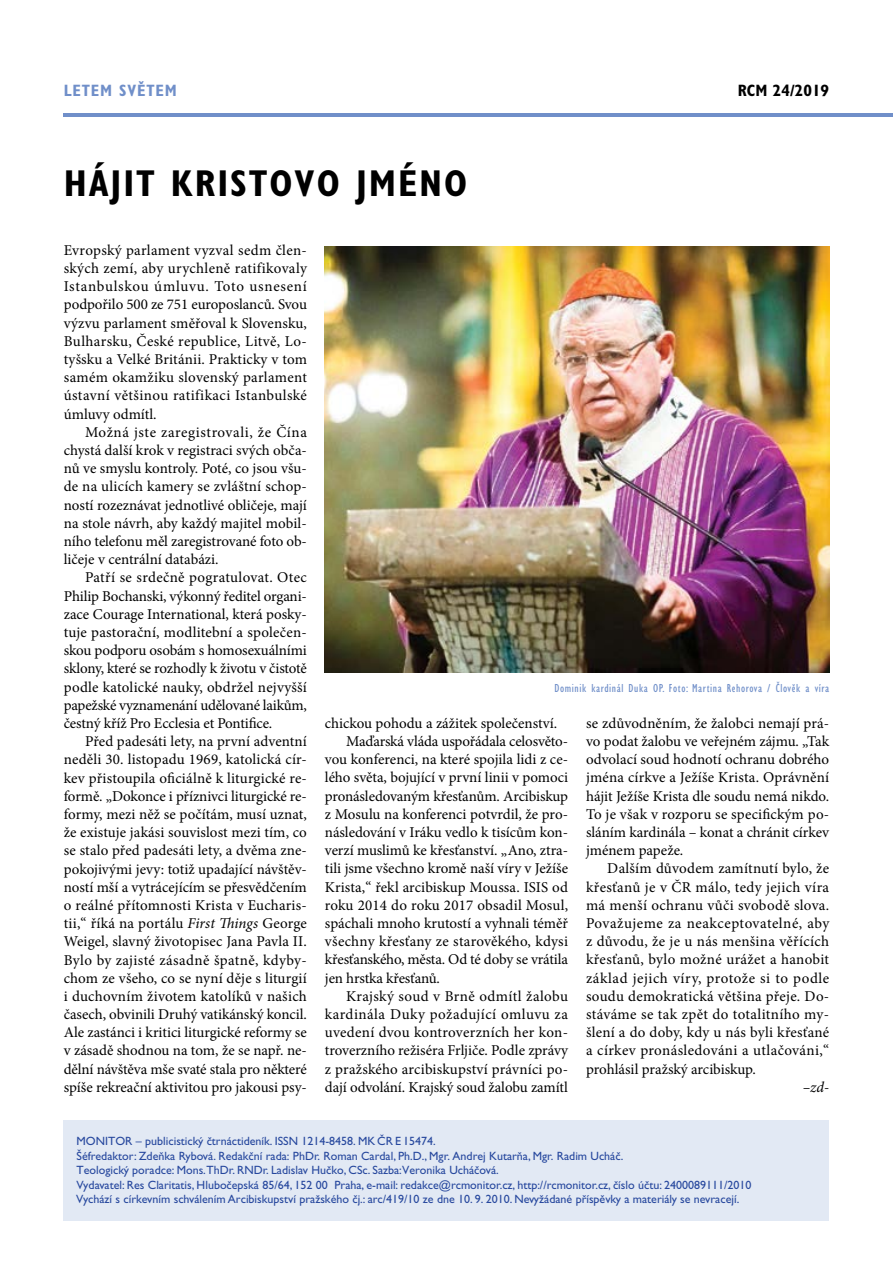
<style>
.page{position:relative;width:893px;height:1263px;background:#fff}
.page>*{position:absolute;margin:0;border:0;box-sizing:border-box;transform-origin:0 0}
.t1{font:700 condensed 37.5px "Gill Sans Std";letter-spacing:.05em;color:#000}
.t2{font:700 condensed 16.5px "Gill Sans Std";letter-spacing:.05em;color:#708fc9}
.t3{font:700 condensed 16.5px "Gill Sans Std";color:#000}
.t4{font:15px/18.1px "Minion Pro";color:#000;text-align:justify}
.t5{font:15px "Minion Pro";letter-spacing:.03em;color:#000}
.t6{font:15px "Minion Pro";letter-spacing:.025em;color:#000}
.t7{font:italic 15px "Minion Pro";color:#000}
.t8{font:12px/14.4px "Gill Sans Std";color:#27489e}
.t9{font:condensed 12px "Gill Sans Std";letter-spacing:.05em;color:#708fc9}
.s1{font-style:italic}
</style>
<div class="page">
<hr style="left:64px;top:113px;width:829px;height:4px;background:#708fc9">
<div style="left:64px;top:1120px;width:765px;height:100px;background:#e2e9f4"></div>
<img style="left:325px;top:246px;width:504px;height:426px">
<p class="t2" style="left:64px;top:81px;width:115px">LETEM SVĚTEM</p>
<p class="t3" style="left:738px;top:81px;width:93px">RCM 24/2019</p>
<h1 class="t1" style="left:64px;top:161px;width:153px">HÁJIT KRISTOVO</h1>
<h1 class="t1" style="left:356px;top:161px;width:87px">JMÉNO</h1>
<p class="t4" style="left:64px;top:241px;width:245px">Evropský parlament vyzval sedm člen&shy;ských zemí, aby urychleně ratifikovaly Istanbulskou úmluvu. Toto usnesení podpořilo 500 ze 751 europoslanců. Svou výzvu parlament směřoval k Slovensku, Bulharsku, České republice, Litvě, Lo&shy;tyšsku a Velké Británii. Prakticky v tom samém okamžiku slovenský parlament ústavní většinou ratifikaci Istanbulské úmluvy odmítl.</p>
<p class="t4" style="left:64px;top:423px;width:245px;text-indent:21px">Možná jste zaregistrovali, že Čína chystá další krok v registraci svých obča&shy;nů ve smyslu kontroly. Poté, co jsou všu&shy;de na ulicích kamery se zvláštní schop&shy;ností rozeznávat jednotlivé obličeje, mají na stole návrh, aby každý majitel mobil&shy;ního telefonu měl zaregistrované foto ob&shy;ličeje v centrální databázi.</p>
<p class="t4" style="left:64px;top:568px;width:245px;text-indent:21px">Patří se srdečně pogratulovat. Otec Philip Bochanski, výkonný ředitel organi&shy;zace Courage International, která posky&shy;tuje pastorační, modlitební a společen&shy;skou podporu osobám s homosexuálními sklony, které se rozhodly k životu v čistotě podle katolické nauky, obdržel nejvyšší papežské vyznamenání udělované laikům, čestný kříž Pro Ecclesia et Pontifice.</p>
<p class="t4" style="left:64px;top:732px;width:245px;text-indent:21px">Před padesáti lety, na první adventní neděli 30. listopadu 1969, katolická cír&shy;kev přistoupila oficiálně k liturgické re&shy;formě. „Dokonce i příznivci liturgické re&shy;formy, mezi něž se počítám, musí uznat, že existuje jakási souvislost mezi tím, co se stalo před padesáti lety, a dvěma zne&shy;pokojivými jevy: totiž upadající návštěv&shy;ností mší a vytrácejícím se přesvědčením o reálné přítomnosti Krista v Eucharis&shy;tii,“ říká na portálu <span class="s1">First Things</span> George Weigel, slavný životopisec Jana Pavla II.<br>Bylo by zajisté zásadně špatně, kdyby&shy;chom ze všeho, co se nyní děje s liturgií i duchovním životem katolíků v našich časech, obvinili Druhý vatikánský koncil.<br>Ale zastánci i kritici liturgické reformy se v zásadě shodnou na tom, že se např. ne&shy;dělní návštěva mše svaté stala pro některé spíše rekreační aktivitou pro jakousi psy-</p>
<p class="t9" style="left:555px;top:682px;width:276px">Dominik kardinál Duka OP. Foto: Martina Rehorova / Člověk a víra</p>
<p class="t4" style="left:586px;top:714px;width:245px">se zdůvodněním, že žalobci nemají prá&shy;vo podat žalobu ve veřejném zájmu. „Tak odvolací soud hodnotí ochranu dobrého jména církve a Ježíše Krista. Oprávnění hájit Ježíše Krista dle soudu nemá nikdo.<br>To je však v rozporu se specifickým po&shy;sláním kardinála – konat a chránit církev jménem papeže.</p>
<p class="t4" style="left:586px;top:859px;width:245px;text-indent:21px">Dalším důvodem zamítnutí bylo, že křesťanů je v ČR málo, tedy jejich víra má menší ochranu vůči svobodě slova.<br>Považujeme za neakceptovatelné, aby z důvodu, že je u nás menšina věřících křesťanů, bylo možné urážet a hanobit základ jejich víry, protože si to podle soudu demokratická většina přeje. Do&shy;stáváme se tak zpět do totalitního my&shy;šlení a do doby, kdy u nás byli křesťané a církev pronásledováni a utlačováni,“ prohlásil pražský arcibiskup.</p>
<p class="t7" style="left:803px;top:1077px;width:28px">–zd-</p>
<p class="t4" style="left:325px;top:714px;width:234px">chickou pohodu a zážitek společenství.</p>
<p class="t4" style="left:346px;top:732px;width:223px">Maďarská vláda uspořádala celosvěto-</p>
<p class="t4" style="left:325px;top:750px;width:245px">vou konferenci, na které spojila lidi z ce-</p>
<p class="t4" style="left:325px;top:769px;width:245px">lého světa, bojující v první linii v pomoci</p>
<p class="t4" style="left:325px;top:787px;width:245px">pronásledovaným křesťanům. Arcibiskup</p>
<p class="t4" style="left:325px;top:805px;width:245px">z Mosulu na konferenci potvrdil, že pro-</p>
<p class="t4" style="left:325px;top:823px;width:245px">následování v Iráku vedlo k tisícům kon-</p>
<p class="t4" style="left:325px;top:841px;width:245px">verzí muslimů ke křesťanství. „Ano, ztra-</p>
<p class="t4" style="left:325px;top:860px;width:245px">tili jsme všechno kromě naší víry v Ježíše</p>
<p class="t4" style="left:325px;top:878px;width:245px">Krista,“ řekl arcibiskup Moussa. ISIS od</p>
<p class="t4" style="left:325px;top:896px;width:245px">roku 2014 do roku 2017 obsadil Mosul,</p>
<p class="t4" style="left:325px;top:914px;width:245px">spáchali mnoho krutostí a vyhnali téměř</p>
<p class="t4" style="left:325px;top:932px;width:245px">všechny křesťany ze starověkého, kdysi</p>
<p class="t4" style="left:325px;top:951px;width:245px">křesťanského, města. Od té doby se vrátila</p>
<p class="t4" style="left:325px;top:969px;width:117px">jen hrstka křesťanů.</p>
<p class="t6" style="left:346px;top:986px;width:223px">Krajský soud v Brně odmítl žalobu</p>
<p class="t5" style="left:325px;top:1004px;width:245px">kardinála Duky požadující omluvu za</p>
<p class="t4" style="left:325px;top:1023px;width:245px">uvedení dvou kontroverzních her kon-</p>
<p class="t4" style="left:325px;top:1041px;width:245px">troverzního režiséra Frljiče. Podle zprávy</p>
<p class="t4" style="left:325px;top:1060px;width:245px">z pražského arcibiskupství právníci po-</p>
<p class="t4" style="left:325px;top:1078px;width:245px">dají odvolání. Krajský soud žalobu zamítl</p>
<p class="t8" style="left:76px;top:1134px;width:677px">MONITOR – publicistický čtrnáctideník. ISSN 1214-8458. MK ČR E 15474.<br>Šéfredaktor: Zdeňka Rybová. Redakční rada: PhDr. Roman Cardal, Ph.D., Mgr. Andrej Kutarňa, Mgr. Radim Ucháč.<br>Teologický poradce: Mons.ThDr. RNDr. Ladislav Hučko, CSc. Sazba:Veronika Ucháčová.<br>Vydavatel: Res Claritatis, Hlubočepská 85/64, 152 00 Praha, e-mail: redakce@rcmonitor.cz, http://rcmonitor.cz, číslo účtu: 2400089111/2010<br>Vychází s církevním schválením Arcibiskupství pražského čj.: arc/419/10 ze dne 10. 9. 2010. Nevyžádané příspěvky a materiály se nevracejí.</p>
</div>
